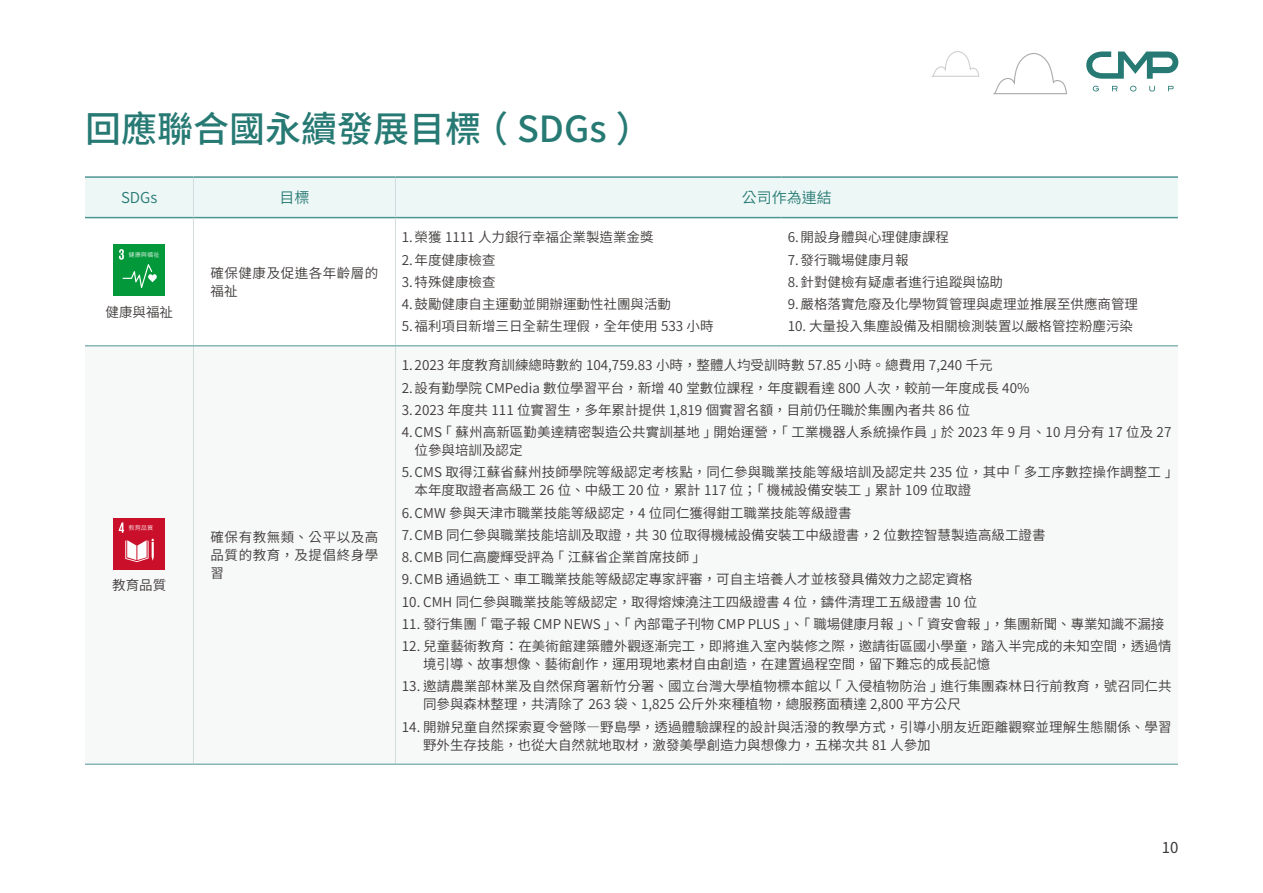
<style>
.page{position:relative;width:1263px;height:893px;background:#fff}
.page>*{position:absolute;margin:0;border:0;box-sizing:border-box;transform-origin:0 0}
.t1{font:500 36px "Noto Sans CJ Ktc";color:#277a74}
.t2{font:600 15px "Noto Sans CJ Ktc";color:#277a74}
.t3{font:15px "Noto Sans CJ Ktc";color:#3e3a39}
.t4{font:600 13.5px/18px "Noto Sans CJ Ktc";color:#3e3a39}
.t5{font:600 13.5px/18px "Noto Sans CJ Ktc";letter-spacing:.02em;color:#3e3a39}
.t6{font:600 13.5px/18px "Noto Sans CJ Ktc";letter-spacing:.04em;color:#3e3a39}
.t7{font:6.15px "Microsoft Jheng Hei";color:#fff}
</style>
<div class="page">
<svg style="left:931px;top:51px;width:49px;height:26px"></svg>
<svg style="left:993px;top:53px;width:74px;height:42px"></svg>
<div style="left:85px;top:178px;width:1093px;height:39px;background:#edf7f6"></div>
<svg style="left:85px;top:346px;width:1093px;height:418px"></svg>
<hr style="left:85px;top:176px;width:108px;height:2px;background:#4b9592">
<hr style="left:193px;top:176px;width:202px;height:2px;background:#4b9592">
<hr style="left:395px;top:176px;width:386px;height:2px;background:#4b9592">
<hr style="left:781px;top:176px;width:397px;height:2px;background:#4b9592">
<hr style="left:85px;top:217px;width:108px;height:1px;background:#4b9592">
<hr style="left:193px;top:217px;width:202px;height:1px;background:#4b9592">
<hr style="left:395px;top:217px;width:386px;height:1px;background:#4b9592">
<hr style="left:781px;top:217px;width:397px;height:1px;background:#4b9592">
<hr style="left:193px;top:178px;width:1px;height:39px;background:#d1dedd">
<hr style="left:395px;top:178px;width:1px;height:39px;background:#d1dedd">
<hr style="left:193px;top:218px;width:1px;height:127px;background:#d1dedd">
<hr style="left:395px;top:218px;width:1px;height:127px;background:#d1dedd">
<hr style="left:193px;top:346px;width:1px;height:418px;background:#d1dedd">
<hr style="left:395px;top:346px;width:1px;height:418px;background:#d1dedd">
<hr style="left:85px;top:345px;width:108px;height:1px;background:#4b9592">
<hr style="left:193px;top:345px;width:202px;height:1px;background:#4b9592">
<hr style="left:395px;top:345px;width:386px;height:1px;background:#4b9592">
<hr style="left:781px;top:345px;width:397px;height:1px;background:#4b9592">
<hr style="left:85px;top:764px;width:108px;height:1px;background:#4b9592">
<hr style="left:193px;top:764px;width:202px;height:1px;background:#4b9592">
<hr style="left:395px;top:764px;width:386px;height:1px;background:#4b9592">
<hr style="left:781px;top:764px;width:397px;height:1px;background:#4b9592">
<div style="left:114px;top:245px;width:51px;height:51px;background:#03993b"></div>
<svg style="left:119px;top:249px;width:38px;height:39px"></svg>
<div style="left:114px;top:518px;width:51px;height:51px;background:#ca0f2a"></div>
<svg style="left:125px;top:539px;width:29px;height:23px"></svg>
<svg style="left:119px;top:522px;width:5px;height:11px"></svg>
<svg style="left:1086px;top:51px;width:92px;height:28px"></svg>
<svg style="left:1093px;top:86px;width:6px;height:5px"></svg>
<svg style="left:1112px;top:86px;width:5px;height:5px"></svg>
<svg style="left:1130px;top:86px;width:6px;height:5px"></svg>
<svg style="left:1149px;top:86px;width:6px;height:5px"></svg>
<svg style="left:1168px;top:86px;width:5px;height:5px"></svg>
<h1 class="t1" style="left:85px;top:109px;width:568px">回應聯合國永續發展目標（ SDGs ）</h1>
<p class="t2" style="left:121px;top:189px;width:38px">SDGs</p>
<p class="t2" style="left:279px;top:189px;width:31px">目標</p>
<p class="t2" style="left:742px;top:189px;width:91px">公司作為連結</p>
<p class="t7" style="left:129px;top:251px;width:33px">健康與福祉</p>
<p class="t4" style="left:106px;top:303px;width:69px">健康與福祉</p>
<p class="t7" style="left:129px;top:524px;width:26px">教育品質</p>
<p class="t4" style="left:112px;top:577px;width:55px">教育品質</p>
<p class="t6" style="left:210px;top:264px;width:169px">確保健康及促進各年齡層的福祉</p>
<p class="t4" style="left:210px;top:528px;width:169px;text-align:justify">確保有教無類、公平以及高品質的教育，及提倡終身學習</p>
<p class="t4" style="left:402px;top:229px;width:253px">1. 榮獲 1111 人力銀行幸福企業製造業金獎</p>
<p class="t4" style="left:402px;top:251px;width:95px">2. 年度健康檢查</p>
<p class="t4" style="left:402px;top:273px;width:95px">3. 特殊健康檢查</p>
<p class="t4" style="left:402px;top:296px;width:271px">4. 鼓勵健康自主運動並開辦運動性社團與活動</p>
<p class="t4" style="left:402px;top:318px;width:313px">5. 福利項目新增三日全薪生理假，全年使用 533 小時</p>
<p class="t4" style="left:788px;top:229px;width:163px">6. 開設身體與心理健康課程</p>
<p class="t4" style="left:788px;top:251px;width:122px">7. 發行職場健康月報</p>
<p class="t4" style="left:788px;top:273px;width:217px">8. 針對健檢有疑慮者進行追蹤與協助</p>
<p class="t4" style="left:788px;top:296px;width:352px">9. 嚴格落實危廢及化學物質管理與處理並推展至供應商管理</p>
<p class="t4" style="left:788px;top:318px;width:347px">10. 大量投入集塵設備及相關檢測裝置以嚴格管控粉塵污染</p>
<p class="t4" style="left:402px;top:357px;width:592px">1. 2023 年度教育訓練總時數約 104,759.83 小時，整體人均受訓時數 57.85 小時。總費用 7,240 千元</p>
<p class="t4" style="left:402px;top:379px;width:629px">2. 設有勤學院 CMPedia 數位學習平台，新增 40 堂數位課程，年度觀看達 800 人次，較前一年度成長 40%</p>
<p class="t4" style="left:402px;top:401px;width:570px">3. 2023 年度共 111 位實習生，多年累計提供 1,819 個實習名額，目前仍任職於集團內者共 86 位</p>
<p class="t4" style="left:415px;top:424px;width:758px;text-indent:-13px">4. CMS「蘇州高新區勤美達精密製造公共實訓基地」開始運營，「工業機器人系統操作員」於 2023 年 9 月、10 月分有 17 位及 27位參與培訓及認定</p>
<p class="t5" style="left:415px;top:464px;width:765px;text-indent:-13px">5. CMS 取得江蘇省蘇州技師學院等級認定考核點，同仁參與職業技能等級培訓及認定共 235 位，其中「多工序數控操作調整工」本年度取證者高級工 26 位、中級工 20 位，累計 117 位；「機械設備安裝工」累計 109 位取證</p>
<p class="t4" style="left:402px;top:504px;width:451px">6. CMW 參與天津市職業技能等級認定，4 位同仁獲得鉗工職業技能等級證書</p>
<p class="t4" style="left:402px;top:526px;width:645px">7. CMB 同仁參與職業技能培訓及取證，共 30 位取得機械設備安裝工中級證書，2 位數控智慧製造高級工證書</p>
<p class="t4" style="left:402px;top:549px;width:306px">8. CMB 同仁高慶輝受評為「江蘇省企業首席技師」</p>
<p class="t4" style="left:402px;top:571px;width:572px">9. CMB 通過銑工、車工職業技能等級認定專家評審，可自主培養人才並核發具備效力之認定資格</p>
<p class="t4" style="left:402px;top:593px;width:577px">10. CMH 同仁參與職業技能等級認定，取得熔煉澆注工四級證書 4 位，鑄件清理工五級證書 10 位</p>
<p class="t4" style="left:402px;top:615px;width:764px">11. 發行集團「電子報 CMP NEWS 」、「內部電子刊物 CMP PLUS 」、「職場健康月報」、「資安會報」，集團新聞、專業知識不漏接</p>
<p class="t4" style="left:423px;top:637px;width:750px;text-indent:-21px">12. 兒童藝術教育：在美術館建築體外觀逐漸完工，即將進入室內裝修之際，邀請街區國小學童，踏入半完成的未知空間，透過情境引導、故事想像、藝術創作，運用現地素材自由創造，在建置過程空間，留下難忘的成長記憶</p>
<p class="t4" style="left:423px;top:678px;width:750px;text-indent:-21px">13. 邀請農業部林業及自然保育署新竹分署、國立台灣大學植物標本館以「入侵植物防治」進行集團森林日行前教育，號召同仁共同參與森林整理，共清除了 263 袋、1,825 公斤外來種植物，總服務面積達 2,800 平方公尺</p>
<p class="t4" style="left:423px;top:718px;width:750px;text-indent:-21px">14. 開辦兒童自然探索夏令營隊—野島學，透過體驗課程的設計與活潑的教學方式，引導小朋友近距離觀察並理解生態關係、學習野外生存技能，也從大自然就地取材，激發美學創造力與想像力，五梯次共 81 人參加</p>
<p class="t3" style="left:1162px;top:839px;width:18px">10</p>
</div>
